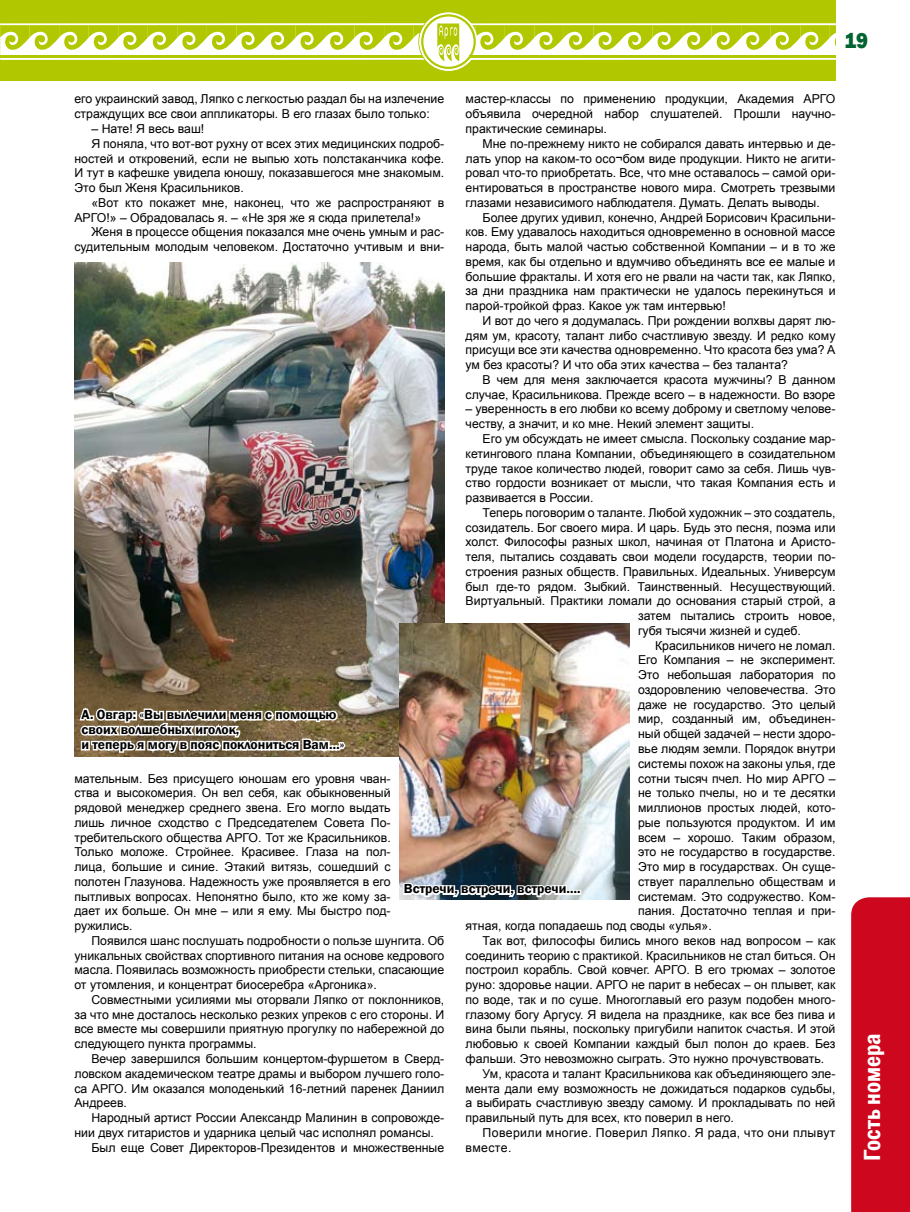
<style>
.page{position:relative;width:910px;height:1212px;background:#fff}
.page>*{position:absolute;margin:0;border:0;box-sizing:border-box;transform-origin:0 0}
.t1{font:600 condensed 24px "Franklin Gothic";color:#fff}
.t2{font:800 22.5px "Franklin Gothic";color:#006331;scale:.9 1}
.t3{font:600 13.5px/15px "Franklin Gothic";color:#000}
.t4{font:12.3px/14.7px "Arial";color:#000;text-align:justify}
.t5{font:12.3px "Arial";letter-spacing:.03em;color:#000}
</style>
<div class="page">
<div style="left:0;top:0;width:836px;height:81px;background:#b1c800"></div>
<svg style="left:0;top:12px;width:836px;height:59px"></svg>
<hr style="left:470px;top:56px;width:366px;height:2px;background:#b1c800">
<div style="left:851px;top:897px;width:59px;height:315px;background:#cd071e"></div>
<img style="left:74px;top:263px;width:370px;height:493px">
<img style="left:399px;top:623px;width:231px;height:277px">
<svg style="left:77px;top:700px;width:271px;height:57px"></svg>
<svg style="left:399px;top:875px;width:182px;height:25px"></svg>
<h2 class="t2" style="left:844px;top:26px;width:28px">19</h2>
<p class="t4" style="left:74px;top:92px;width:371px">его украинский завод, Ляпко с легкостью раздал бы на излечение страждущих все свои аппликаторы. В его глазах было только:</p>
<p class="t4" style="left:91px;top:121px;width:114px">– Нате! Я весь ваш!</p>
<p class="t4" style="left:91px;top:136px;width:354px">Я поняла, что вот-вот рухну от всех этих медицинских подроб-</p>
<p class="t4" style="left:74px;top:151px;width:371px">ностей и откровений, если не выпью хоть полстаканчика кофе.</p>
<p class="t4" style="left:74px;top:166px;width:371px">И тут в кафешке увидела юношу, показавшегося мне знакомым.</p>
<p class="t4" style="left:74px;top:180px;width:171px">Это был Женя Красильников.</p>
<p class="t4" style="left:91px;top:195px;width:354px">«Вот кто покажет мне, наконец, что же распространяют в</p>
<p class="t4" style="left:74px;top:210px;width:348px">АРГО!» – Обрадовалась я. – «Не зря же я сюда прилетела!»</p>
<p class="t4" style="left:91px;top:225px;width:354px">Женя в процессе общения показался мне очень умным и рас-</p>
<p class="t4" style="left:74px;top:240px;width:371px">судительным молодым человеком. Достаточно учтивым и вни-</p>
<p class="t4" style="left:466px;top:92px;width:371px">мастер-классы по применению продукции, Академия АРГО объявила очередной набор слушателей. Прошли научно&shy;практические семинары.</p>
<p class="t4" style="left:466px;top:136px;width:371px;text-indent:17px">Мне по-прежнему никто не собирался давать интервью и де&shy;лать упор на каком-то осо¬бом виде продукции. Никто не агити&shy;ровал что-то приобретать. Все, что мне оставалось – самой ори&shy;ентироваться в пространстве нового мира. Смотреть трезвыми глазами независимого наблюдателя. Думать. Делать выводы.</p>
<p class="t4" style="left:466px;top:210px;width:371px;text-indent:17px">Более других удивил, конечно, Андрей Борисович Красильни&shy;ков. Ему удавалось находиться одновременно в основной массе народа, быть малой частью собственной Компании – и в то же время, как бы отдельно и вдумчиво объединять все ее малые и большие фракталы. И хотя его не рвали на части так, как Ляпко, за дни праздника нам практически не удалось перекинуться и парой-тройкой фраз. Какое уж там интервью!</p>
<p class="t4" style="left:466px;top:313px;width:371px;text-indent:17px">И вот до чего я додумалась. При рождении волхвы дарят лю&shy;дям ум, красоту, талант либо счастливую звезду. И редко кому присущи все эти качества одновременно. Что красота без ума? А ум без красоты? И что оба этих качества – без таланта?</p>
<p class="t4" style="left:466px;top:372px;width:371px;text-align:right">В чем для меня заключается красота мужчины? В данном случае, Красильникова. Прежде всего – в надежности. Во взоре</p>
<p class="t4" style="left:466px;top:402px;width:371px">– уверенность в его любви ко всему доброму и светлому челове&shy;честву, а значит, и ко мне. Некий элемент защиты.</p>
<p class="t4" style="left:466px;top:431px;width:371px;text-indent:17px">Его ум обсуждать не имеет смысла. Поскольку создание мар&shy;кетингового плана Компании, объединяющего в созидательном труде такое количество людей, говорит само за себя. Лишь чув&shy;ство гордости возникает от мысли, что такая Компания есть и развивается в России.</p>
<p class="t4" style="left:483px;top:505px;width:354px">Теперь поговорим о таланте. Любой художник – это создатель,</p>
<p class="t4" style="left:466px;top:520px;width:371px">созидатель. Бог своего мира. И царь. Будь это песня, поэма или</p>
<p class="t4" style="left:466px;top:535px;width:371px">холст. Философы разных школ, начиная от Платона и Аристо-</p>
<p class="t4" style="left:466px;top:549px;width:371px">теля, пытались создавать свои модели государств, теории по-</p>
<p class="t4" style="left:466px;top:564px;width:371px">строения разных обществ. Правильных. Идеальных. Универсум</p>
<p class="t4" style="left:466px;top:579px;width:371px">был где-то рядом. Зыбкий. Таинственный. Несуществующий.</p>
<p class="t4" style="left:466px;top:594px;width:371px">Виртуальный. Практики ломали до основания старый строй, а</p>
<p class="t4" style="left:638px;top:609px;width:199px">затем пытались строить новое,</p>
<p class="t4" style="left:638px;top:623px;width:164px">губя тысячи жизней и судеб.</p>
<p class="t4" style="left:655px;top:638px;width:182px">Красильников ничего не ломал.</p>
<p class="t4" style="left:638px;top:653px;width:199px">Его Компания – не эксперимент.</p>
<p class="t4" style="left:638px;top:668px;width:199px">Это небольшая лаборатория по</p>
<p class="t4" style="left:638px;top:682px;width:199px">оздоровлению человечества. Это</p>
<p class="t4" style="left:638px;top:697px;width:199px">даже не государство. Это целый</p>
<p class="t4" style="left:638px;top:712px;width:199px">мир, созданный им, объединен-</p>
<p class="t4" style="left:638px;top:727px;width:199px">ный общей задачей – нести здоро-</p>
<p class="t4" style="left:638px;top:741px;width:199px">вье людям земли. Порядок внутри</p>
<p class="t4" style="left:638px;top:756px;width:199px">системы похож на законы улья, где</p>
<p class="t4" style="left:638px;top:771px;width:199px">сотни тысяч пчел. Но мир АРГО –</p>
<p class="t4" style="left:638px;top:786px;width:199px">не только пчелы, но и те десятки</p>
<p class="t4" style="left:638px;top:800px;width:199px">миллионов простых людей, кото-</p>
<p class="t4" style="left:638px;top:815px;width:199px">рые пользуются продуктом. И им</p>
<p class="t4" style="left:638px;top:830px;width:199px">всем – хорошо. Таким образом,</p>
<p class="t4" style="left:638px;top:845px;width:199px">это не государство в государстве.</p>
<p class="t4" style="left:638px;top:859px;width:199px">Это мир в государствах. Он суще-</p>
<p class="t4" style="left:638px;top:874px;width:199px">ствует параллельно обществам и</p>
<p class="t4" style="left:638px;top:889px;width:199px">системам. Это содружество. Ком-</p>
<p class="t4" style="left:638px;top:904px;width:199px">пания. Достаточно теплая и при-</p>
<p class="t4" style="left:466px;top:918px;width:248px">ятная, когда попадаешь под своды «улья».</p>
<p class="t4" style="left:483px;top:933px;width:354px">Так вот, философы бились много веков над вопросом – как</p>
<p class="t4" style="left:466px;top:948px;width:371px">соединить теорию с практикой. Красильников не стал биться. Он</p>
<p class="t4" style="left:466px;top:963px;width:371px">построил корабль. Свой ковчег. АРГО. В его трюмах – золотое</p>
<p class="t4" style="left:466px;top:978px;width:371px">руно: здоровье нации. АРГО не парит в небесах – он плывет, как</p>
<p class="t4" style="left:466px;top:992px;width:371px">по воде, так и по суше. Многоглавый его разум подобен много-</p>
<p class="t4" style="left:466px;top:1007px;width:371px">глазому богу Аргусу. Я видела на празднике, как все без пива и</p>
<p class="t4" style="left:466px;top:1022px;width:371px">вина были пьяны, поскольку пригубили напиток счастья. И этой</p>
<p class="t4" style="left:466px;top:1037px;width:371px">любовью к своей Компании каждый был полон до краев. Без</p>
<p class="t4" style="left:466px;top:1051px;width:360px">фальши. Это невозможно сыграть. Это нужно прочувствовать.</p>
<p class="t4" style="left:483px;top:1066px;width:354px">Ум, красота и талант Красильникова как объединяющего эле-</p>
<p class="t4" style="left:466px;top:1081px;width:371px">мента дали ему возможность не дожидаться подарков судьбы,</p>
<p class="t4" style="left:466px;top:1096px;width:371px">а выбирать счастливую звезду самому. И прокладывать по ней</p>
<p class="t4" style="left:466px;top:1110px;width:270px">правильный путь для всех, кто поверил в него.</p>
<p class="t5" style="left:483px;top:1124px;width:354px">Поверили многие. Поверил Ляпко. Я рада, что они плывут</p>
<p class="t4" style="left:466px;top:1140px;width:47px">вместе.</p>
<p class="t3" style="left:82px;top:707px;width:264px">А. Овгар: «Вы вылечили меня с помощью своих волшебных иголок,<br>и теперь я могу в пояс поклониться Вам…»</p>
<p class="t4" style="left:74px;top:771px;width:318px">мательным. Без присущего юношам его уровня чван&shy;ства и высокомерия. Он вел себя, как обыкновенный рядовой менеджер среднего звена. Его могло выдать лишь личное сходство с Председателем Совета По&shy;требительского общества АРГО. Тот же Красильников.<br>Только моложе. Стройнее. Красивее. Глаза на пол&shy;лица, большие и синие. Этакий витязь, сошедший с полотен Глазунова. Надежность уже проявляется в его пытливых вопросах. Непонятно было, кто же кому за&shy;дает их больше. Он мне – или я ему. Мы быстро под&shy;ружились.</p>
<p class="t4" style="left:74px;top:933px;width:371px;text-indent:17px">Появился шанс послушать подробности о пользе шунгита. Об уникальных свойствах спортивного питания на основе кедрового масла. Появилась возможность приобрести стельки, спасающие от утомления, и концентрат биосеребра «Аргоника».</p>
<p class="t4" style="left:74px;top:992px;width:371px;text-indent:17px">Совместными усилиями мы оторвали Ляпко от поклонников, за что мне досталось несколько резких упреков с его стороны. И все вместе мы совершили приятную прогулку по набережной до следующего пункта программы.</p>
<p class="t4" style="left:74px;top:1051px;width:371px;text-indent:17px">Вечер завершился большим концертом-фуршетом в Сверд&shy;ловском академическом театре драмы и выбором лучшего голо&shy;са АРГО. Им оказался молоденький 16-летний паренек Даниил Андреев.</p>
<p class="t4" style="left:91px;top:1110px;width:354px">Народный артист России Александр Малинин в сопровожде-</p>
<p class="t4" style="left:74px;top:1125px;width:361px">нии двух гитаристов и ударника целый час исполнял романсы.</p>
<p class="t4" style="left:91px;top:1140px;width:354px">Был еще Совет Директоров-Президентов и множественные</p>
<p class="t3" style="left:404px;top:881px;width:178px">Встречи, встречи, встречи….</p>
<h1 class="t1" style="left:856px;top:1161px;width:129px;rotate:-90deg">Гость номера</h1>
</div>
